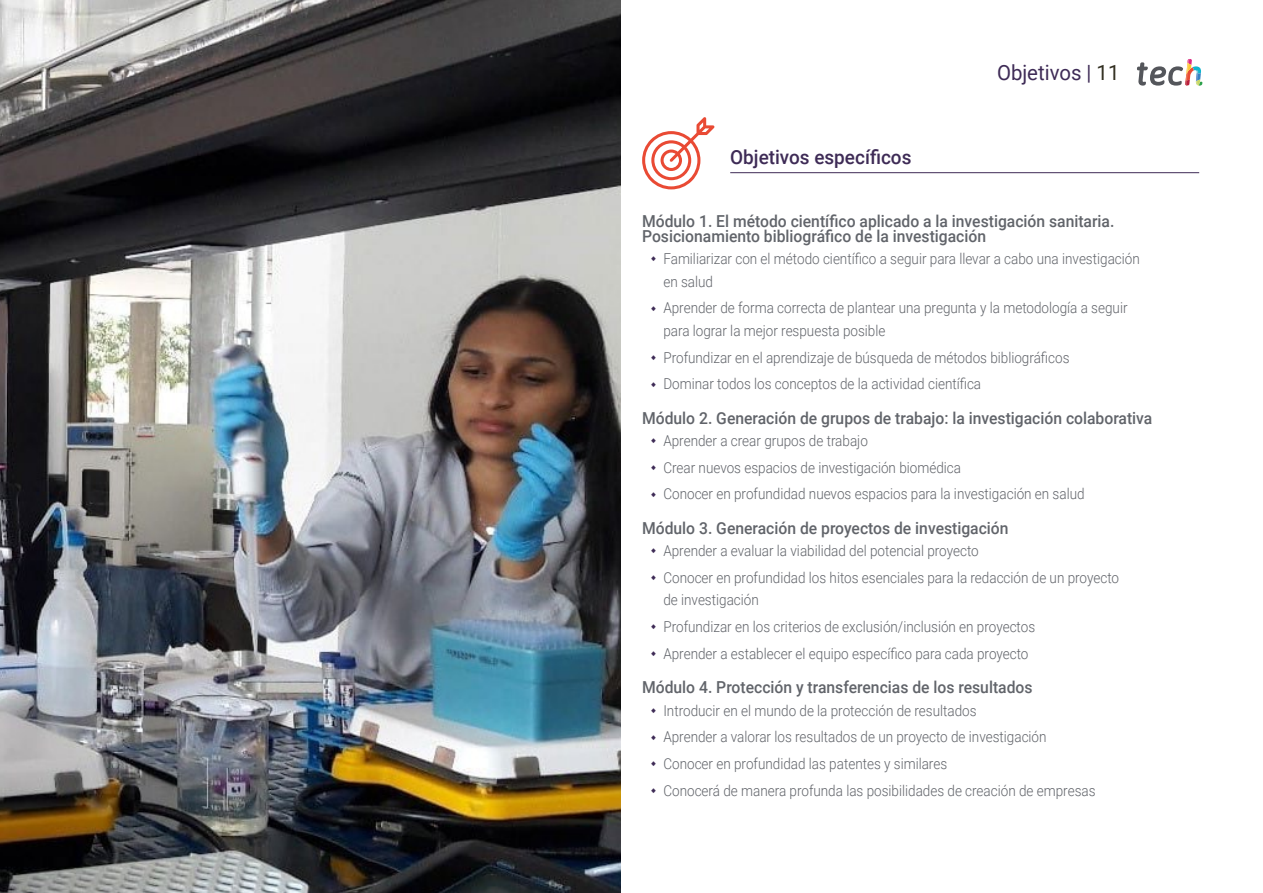
<style>
.page{position:relative;width:1263px;height:893px;background:#fff}
.page>*{position:absolute;margin:0;border:0;box-sizing:border-box;transform-origin:0 0}
.t1{font:21px "Roboto";color:#3e2b56}
.t2{font:500 19.5px "Roboto";color:#3e2b56}
.t3{font:500 16.5px/15px "Roboto";color:#61646a;scale:.95 1}
.t4{font:300 15px/26.7px "Roboto";color:#61646a;scale:.9 1}
.s1{color:#312e20}
</style>
<div class="page">
<hr style="left:730px;top:172px;width:469px;height:1px;background:#3e2b56">
<svg style="left:642px;top:117px;width:72px;height:72px"></svg>
<img style="left:0;top:0;width:621px;height:893px">
<svg style="left:1137px;top:59px;width:65px;height:27px"></svg>
<h2 class="t2" style="left:730px;top:144px;width:183px">Objetivos específicos</h2>
<h1 class="t1" style="left:997px;top:57px;width:124px">Objetivos | <span class="s1">11</span></h1>
<p class="t3" style="left:642px;top:213px;width:499px">Módulo 1. El método científico aplicado a la investigación sanitaria.<br>Posicionamiento bibliográfico de la investigación</p>
<p class="t4" style="left:663px;top:247px;width:531px;line-height:22.5px">Familiarizar con el método científico a seguir para llevar a cabo una investigación en salud</p>
<p class="t4" style="left:663px;top:296px;width:517px;line-height:22.5px">Aprender de forma correcta de plantear una pregunta y la metodología a seguir para lograr la mejor respuesta posible</p>
<p class="t4" style="left:663px;top:343px;width:453px">Profundizar en el aprendizaje de búsqueda de métodos bibliográficos<br>Dominar todos los conceptos de la actividad científica</p>
<p class="t3" style="left:642px;top:410px;width:539px">Módulo 2. Generación de grupos de trabajo: la investigación colaborativa</p>
<p class="t4" style="left:663px;top:427px;width:469px">Aprender a crear grupos de trabajo<br>Crear nuevos espacios de investigación biomédica<br>Conocer en profundidad nuevos espacios para la investigación en salud</p>
<p class="t3" style="left:642px;top:520px;width:387px">Módulo 3. Generación de proyectos de investigación</p>
<p class="t4" style="left:663px;top:537px;width:508px">Aprender a evaluar la viabilidad del potencial proyecto<br>Conocer en profundidad los hitos esenciales para la redacción de un proyecto</p>
<p class="t4" style="left:663px;top:586px;width:415px">de investigación<br>Profundizar en los criterios de exclusión/inclusión en proyectos<br>Aprender a establecer el equipo específico para cada proyecto</p>
<p class="t3" style="left:642px;top:679px;width:412px">Módulo 4. Protección y transferencias de los resultados</p>
<p class="t4" style="left:663px;top:696px;width:482px">Introducir en el mundo de la protección de resultados<br>Aprender a valorar los resultados de un proyecto de investigación Conocer en profundidad las patentes y similares<br>Conocerá de manera profunda las posibilidades de creación de empresas</p>
</div>
